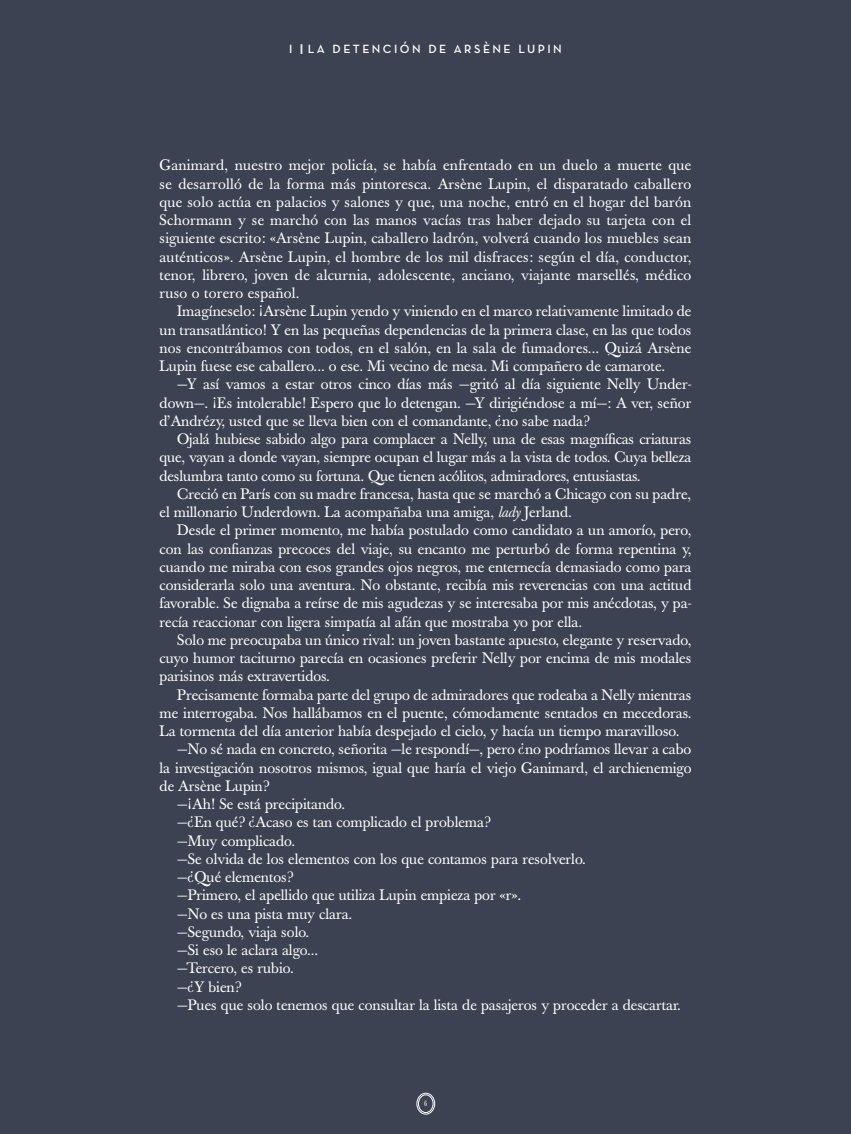
<style>
.page{position:relative;width:851px;height:1134px;background:#fff}
.page>*{position:absolute;margin:0;border:0;box-sizing:border-box;transform-origin:0 0}
.TXT_normal{font:15px/18.2px "Baskerville Book Pro";color:#fff;text-align:justify}
.t1{font:600 12.12px "Neutraface Text";letter-spacing:.2em;color:#fff}
.t2{font:300 condensed 7.75px "Cheltenham Std";color:#fff}
.s1{font-style:italic}
</style>
<div class="page">
<div style="left:0;top:0;width:850px;height:1134px;background:#3d4252"></div>
<div style="left:416px;top:1093px;width:19px;height:21px;border:1px solid #fff;border-radius:50%"></div>
<div style="left:418px;top:1095px;width:15px;height:18px;border:1px solid #fff;border-radius:50%"></div>
<p class="t1" style="left:289px;top:42px;width:274px">I LA DETENCIÓN DE ARSÈNE LUPIN</p>
<p class="TXT_normal" style="left:159px;top:156px;width:533px">Ganimard, nuestro mejor policía, se había enfrentado en un duelo a muerte que se desarrolló de la forma más pintoresca. Arsène Lupin, el disparatado caballero que solo actúa en palacios y salones y que, una noche, entró en el hogar del barón Schormann y se marchó con las manos vacías tras haber dejado su tarjeta con el siguiente escrito: «Arsène Lupin, caballero ladrón, volverá cuando los muebles sean auténticos». Arsène Lupin, el hombre de los mil disfraces: según el día, conductor, tenor, librero, joven de alcurnia, adolescente, anciano, viajante marsellés, médico ruso o torero español.</p>
<p class="TXT_normal" style="left:159px;top:302px;width:533px;text-indent:18px">Imagíneselo: ¡Arsène Lupin yendo y viniendo en el marco relativamente limitado de un transatlántico! Y en las pequeñas dependencias de la primera clase, en las que todos nos encontrábamos con todos, en el salón, en la sala de fumadores... Quizá Arsène Lupin fuese ese caballero... o ese. Mi vecino de mesa. Mi compañero de camarote.</p>
<p class="TXT_normal" style="left:159px;top:375px;width:533px;text-indent:18px">—Y así vamos a estar otros cinco días más —gritó al día siguiente Nelly Under&shy;down—. ¡Es intolerable! Espero que lo detengan. —Y dirigiéndose a mí—: A ver, señor d’Andrézy, usted que se lleva bien con el comandante, ¿no sabe nada?</p>
<p class="TXT_normal" style="left:159px;top:430px;width:533px;text-indent:18px">Ojalá hubiese sabido algo para complacer a Nelly, una de esas magníficas criaturas que, vayan a donde vayan, siempre ocupan el lugar más a la vista de todos. Cuya belleza deslumbra tanto como su fortuna. Que tienen acólitos, admiradores, entusiastas.</p>
<p class="TXT_normal" style="left:159px;top:485px;width:533px;text-indent:18px">Creció en París con su madre francesa, hasta que se marchó a Chicago con su padre, el millonario Underdown. La acompañaba una amiga, <span class="s1">lady</span> Jerland.</p>
<p class="TXT_normal" style="left:159px;top:521px;width:533px;text-indent:18px">Desde el primer momento, me había postulado como candidato a un amorío, pero, con las confianzas precoces del viaje, su encanto me perturbó de forma repentina y, cuando me miraba con esos grandes ojos negros, me enternecía demasiado como para considerarla solo una aventura. No obstante, recibía mis reverencias con una actitud favorable. Se dignaba a reírse de mis agudezas y se interesaba por mis anécdotas, y pa&shy;recía reaccionar con ligera simpatía al afán que mostraba yo por ella.</p>
<p class="TXT_normal" style="left:159px;top:631px;width:533px;text-indent:18px">Solo me preocupaba un único rival: un joven bastante apuesto, elegante y reservado, cuyo humor taciturno parecía en ocasiones preferir Nelly por encima de mis modales parisinos más extravertidos.</p>
<p class="TXT_normal" style="left:159px;top:685px;width:533px;text-indent:18px">Precisamente formaba parte del grupo de admiradores que rodeaba a Nelly mientras me interrogaba. Nos hallábamos en el puente, cómodamente sentados en mecedoras.<br>La tormenta del día anterior había despejado el cielo, y hacía un tiempo maravilloso.</p>
<p class="TXT_normal" style="left:159px;top:740px;width:533px;text-indent:18px">—No sé nada en concreto, señorita —le respondí—, pero ¿no podríamos llevar a cabo la investigación nosotros mismos, igual que haría el viejo Ganimard, el archienemigo de Arsène Lupin?</p>
<p class="TXT_normal" style="left:177px;top:795px;width:169px">—¡Ah! Se está precipitando.</p>
<p class="TXT_normal" style="left:177px;top:813px;width:315px">—¿En qué? ¿Acaso es tan complicado el problema?</p>
<p class="TXT_normal" style="left:177px;top:831px;width:119px">—Muy complicado.</p>
<p class="TXT_normal" style="left:177px;top:850px;width:410px">—Se olvida de los elementos con los que contamos para resolverlo.</p>
<p class="TXT_normal" style="left:177px;top:868px;width:118px">—¿Qué elementos?</p>
<p class="TXT_normal" style="left:177px;top:886px;width:345px">—Primero, el apellido que utiliza Lupin empieza por «r».</p>
<p class="TXT_normal" style="left:177px;top:904px;width:176px">—No es una pista muy clara.</p>
<p class="TXT_normal" style="left:177px;top:923px;width:133px">—Segundo, viaja solo.</p>
<p class="TXT_normal" style="left:177px;top:941px;width:142px">—Si eso le aclara algo...</p>
<p class="TXT_normal" style="left:177px;top:959px;width:118px">—Tercero, es rubio.</p>
<p class="TXT_normal" style="left:177px;top:977px;width:65px">—¿Y bien?</p>
<p class="TXT_normal" style="left:177px;top:996px;width:505px">—Pues que solo tenemos que consultar la lista de pasajeros y proceder a descartar.</p>
<p class="t2" style="left:424px;top:1099px;width:5px">6</p>
</div>
